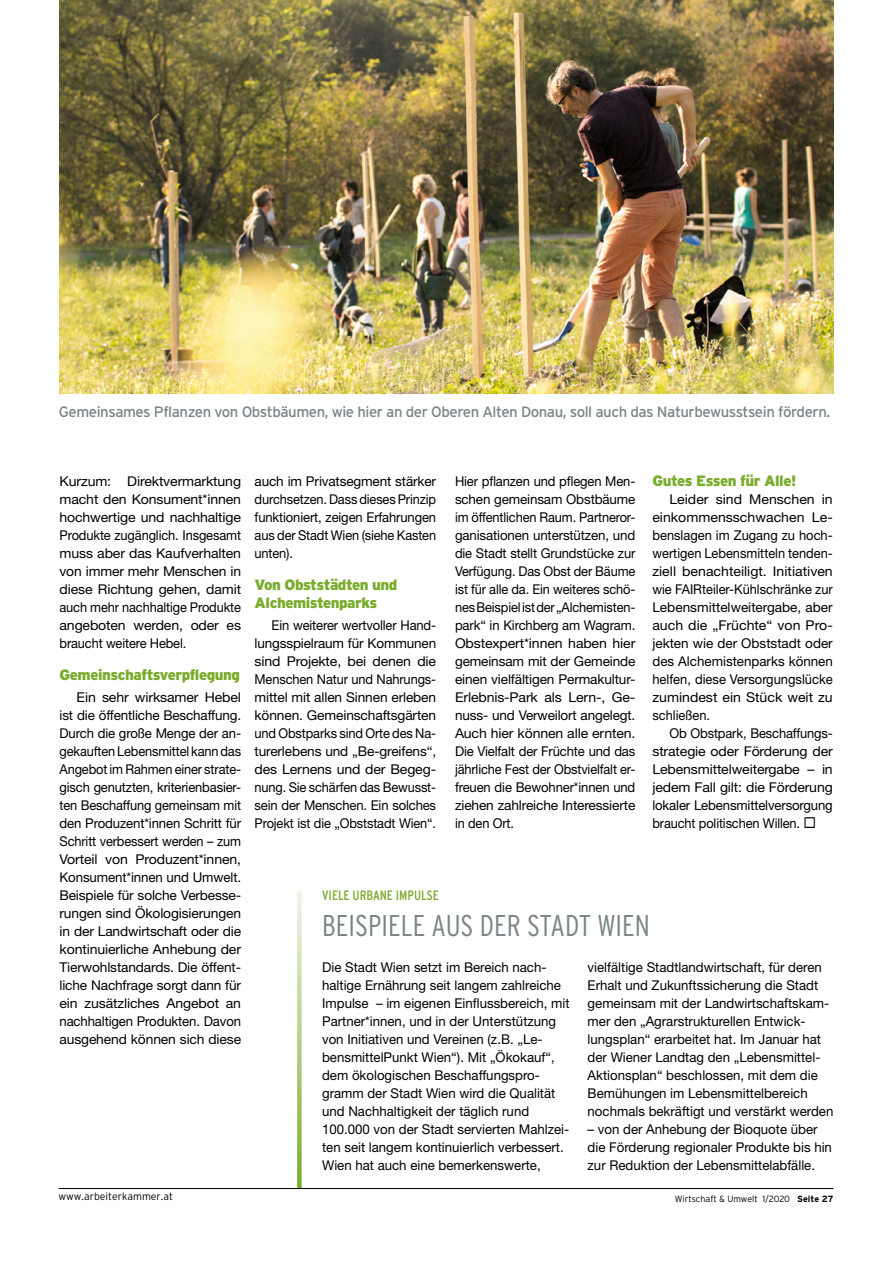
<style>
.page{position:relative;width:893px;height:1263px;background:#fff}
.page>*{position:absolute;margin:0;border:0;box-sizing:border-box;transform-origin:0 0}
.t1{font:300 condensed 30px "Interstate";color:#7b8486}
.t2{font:15px "Interstate";letter-spacing:-.03em;color:#7b8486}
.t3{font:900 15px/18px "Interstate";letter-spacing:-.03em;color:#79ac2c}
.t4{font:13.5px/18px "Helvetica Neue LT Pro";color:#000;text-align:justify;scale:1.04 1}
.t5{font:13.5px/18px "Helvetica Neue LT Pro";color:#000;text-align:justify;scale:.96 1}
.t6{font:13.5px/18px "Helvetica Neue LT Pro";color:#000}
.t7{font:condensed 13.5px "Interstate";color:#79ac2c}
.t8{font:300 10.5px "Interstate";color:#000}
.t9{font:300 9px "Interstate";color:#000}
.s1{font-weight:700}
</style>
<div class="page">
<img style="left:60px;top:0;width:773px;height:393px">
<svg style="left:297px;top:891px;width:5px;height:297px"></svg>
<hr style="left:59px;top:1188px;width:774px;height:1px;background:#000">
<p class="t2" style="left:59px;top:403px;width:773px">Gemeinsames Pflanzen von Obstbäumen, wie hier an der Oberen Alten Donau, soll auch das Naturbewusstsein fördern.</p>
<p class="t4" style="left:60px;top:472px;width:176px">Kurzum: Direktvermarktung macht den Konsument*innen hochwertige und nachhaltige Produkte zugänglich. Insgesamt muss aber das Kaufverhalten von immer mehr Menschen in diese Richtung gehen, damit auch mehr nachhaltige Produkte angeboten werden, oder es braucht weitere Hebel.</p>
<p class="t3" style="left:60px;top:665px;width:182px">Gemeinschaftsverpflegung</p>
<p class="t4" style="left:60px;top:688px;width:176px;text-indent:17px">Ein sehr wirksamer Hebel ist die öffentliche Beschaffung.<br>Durch die große Menge der an&shy;gekauften Lebensmittel kann das Angebot im Rahmen einer strate&shy;gisch genutzten, kriterienbasier&shy;ten Beschaffung gemeinsam mit den Produzent*innen Schritt für Schritt verbessert werden – zum Vorteil von Produzent*innen, Konsument*innen und Umwelt.<br>Beispiele für solche Verbesse&shy;rungen sind Ökologisierungen in der Landwirtschaft oder die kontinuierliche Anhebung der Tierwohlstandards. Die öffent&shy;liche Nachfrage sorgt dann für ein zusätzliches Angebot an nachhaltigen Produkten. Davon ausgehend können sich diese</p>
<p class="t6" style="left:255px;top:472px;width:183px;text-align:justify">auch im Privatsegment stärker durchsetzen. Dass dieses Prinzip funktioniert, zeigen Erfahrungen aus der Stadt Wien (siehe Kasten unten).</p>
<p class="t3" style="left:255px;top:575px;width:144px">Von Obststädten und<br>Alchemistenparks</p>
<p class="t5" style="left:255px;top:616px;width:191px;text-indent:17px">Ein weiterer wertvoller Hand&shy;lungsspielraum für Kommunen sind Projekte, bei denen die Menschen Natur und Nahrungs&shy;mittel mit allen Sinnen erleben können. Gemeinschaftsgärten und Obstparks sind Orte des Na&shy;turerlebens und „Be-greifens“, des Lernens und der Begeg&shy;nung. Sie schärfen das Bewusst&shy;sein der Menschen. Ein solches Projekt ist die „Obststadt Wien“.</p>
<p class="t5" style="left:455px;top:472px;width:189px">Hier pflanzen und pflegen Men&shy;schen gemeinsam Obstbäume im öffentlichen Raum. Partneror&shy;ganisationen unterstützen, und die Stadt stellt Grundstücke zur Verfügung. Das Obst der Bäume ist für alle da. Ein weiteres schö&shy;nes Beispiel ist der „Alchemisten&shy;park“ in Kirchberg am Wagram.<br>Obstexpert*innen haben hier gemeinsam mit der Gemeinde einen vielfältigen Permakultur-Erlebnis-Park als Lern-, Ge&shy;nuss- und Verweilort angelegt.<br>Auch hier können alle ernten.<br>Die Vielfalt der Früchte und das jährliche Fest der Obstvielfalt er&shy;freuen die Bewohner*innen und ziehen zahlreiche Interessierte in den Ort.</p>
<p class="t3" style="left:652px;top:472px;width:145px">Gutes Essen für Alle!</p>
<p class="t4" style="left:652px;top:490px;width:175px;text-indent:17px">Leider sind Menschen in einkommensschwachen Le&shy;benslagen im Zugang zu hoch&shy;wertigen Lebensmitteln tenden&shy;ziell benachteiligt. Initiativen wie FAIRteiler-Kühlschränke zur Lebensmittelweitergabe, aber auch die „Früchte“ von Pro&shy;jekten wie der Obststadt oder des Alchemistenparks können helfen, diese Versorgungslücke zumindest ein Stück weit zu schließen.</p>
<p class="t5" style="left:652px;top:724px;width:189px;text-indent:17px">Ob Obstpark, Beschaffungs&shy;strategie oder Förderung der Lebensmittelweitergabe – in jedem Fall gilt: die Förderung lokaler Lebensmittelversorgung braucht politischen Willen.</p>
<p class="t7" style="left:322px;top:888px;width:118px">VIELE URBANE IMPULSE</p>
<h1 class="t1" style="left:322px;top:909px;width:329px">BEISPIELE AUS DER STADT WIEN</h1>
<p class="t6" style="left:322px;top:958px;width:249px">Die Stadt Wien setzt im Bereich nach&shy;haltige Ernährung seit langem zahlreiche Impulse – im eigenen Einflussbereich, mit Partner*innen, und in der Unterstützung von Initiativen und Vereinen (z.B. „Le&shy;bensmittelPunkt Wien“). Mit „Ökokauf“, dem ökologischen Beschaffungspro&shy;gramm der Stadt Wien wird die Qualität und Nachhaltigkeit der täglich rund 100.000 von der Stadt servierten Mahlzei&shy;ten seit langem kontinuierlich verbessert.<br>Wien hat auch eine bemerkenswerte,</p>
<p class="t6" style="left:588px;top:958px;width:247px">vielfältige Stadtlandwirtschaft, für deren Erhalt und Zukunftssicherung die Stadt gemeinsam mit der Landwirtschaftskam&shy;mer den „Agrarstrukturellen Entwick&shy;lungsplan“ erarbeitet hat. Im Januar hat der Wiener Landtag den „Lebensmittel-Aktionsplan“ beschlossen, mit dem die Bemühungen im Lebensmittelbereich nochmals bekräftigt und verstärkt werden</p>
<p class="t6" style="left:588px;top:1120px;width:246px">– von der Anhebung der Bioquote über die Förderung regionaler Produkte bis hin zur Reduktion der Lebensmittelabfälle.</p>
<p class="t8" style="left:59px;top:1190px;width:116px">www.arbeiterkammer.at</p>
<p class="t9" style="left:675px;top:1193px;width:160px">Wirtschaft &amp; Umwelt 1/2020 <span class="s1">Seite 27</span></p>
</div>
